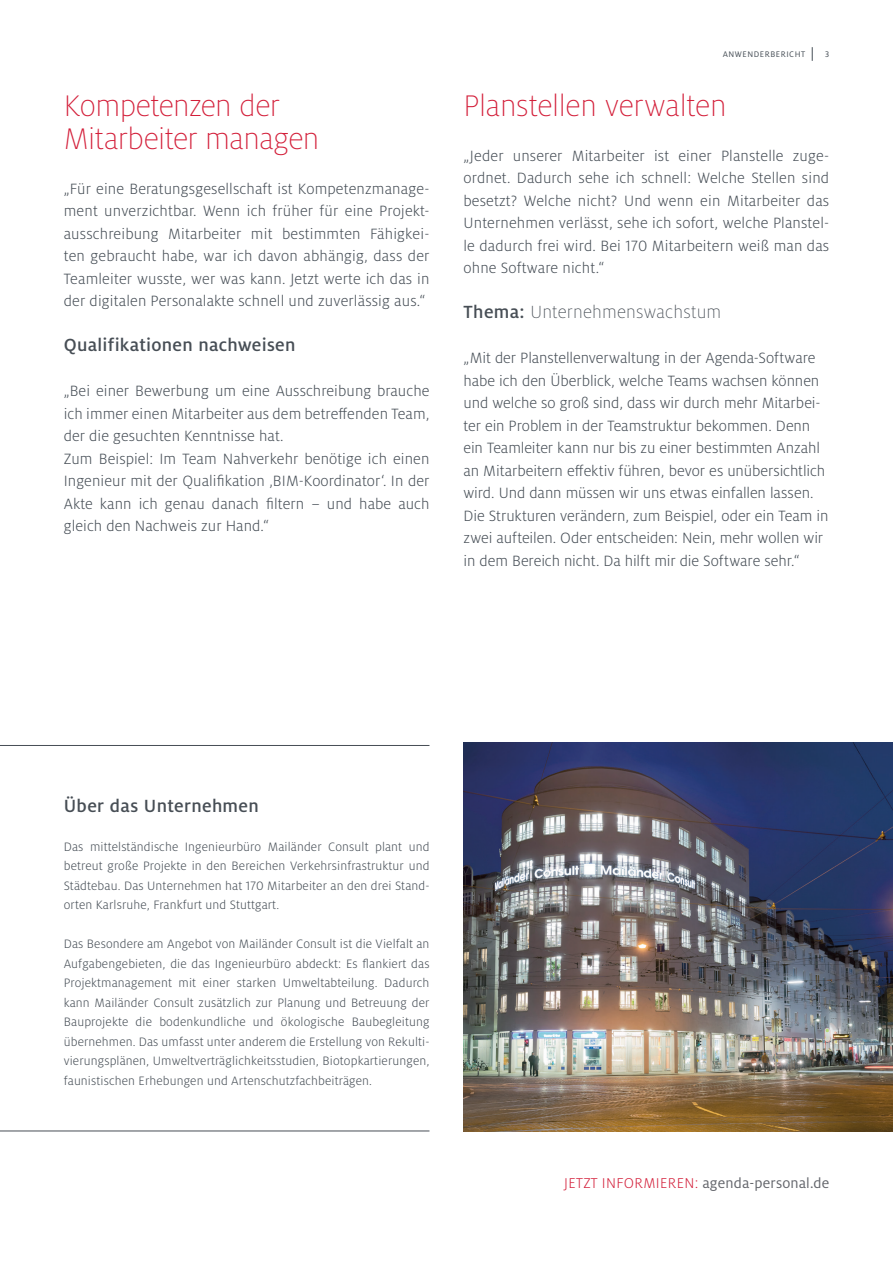
<style>
.page{position:relative;width:893px;height:1263px;background:#fff}
.page>*{position:absolute;margin:0;border:0;box-sizing:border-box;transform-origin:0 0}
.t1{font:300 expanded 33px/33px "Milo OT";letter-spacing:-.015em;color:#d31e39}
.t2{font:500 19.5px "Milo OT";letter-spacing:.015em;color:#474e55}
.t3{font:300 expanded 19.5px "Milo OT";letter-spacing:.01em;color:#474e55}
.t4{font:300 16.5px/22.5px "Milo OT";letter-spacing:.005em;color:#464e56;text-align:justify}
.t5{font:15.75px "Milo OT";letter-spacing:.01em;color:#64666c}
.t6{font:300 13.5px/19.5px "Milo OT";letter-spacing:.01em;color:#464e56;text-align:justify}
.t7{font:9px "Milo OT";letter-spacing:.06em;color:#464e56}
.s1{font-weight:500;font-stretch:normal}
.s2{font-weight:300;color:#d31e39}
</style>
<div class="page">
<svg style="left:812px;top:47px;width:1px;height:14px"></svg>
<hr style="left:0;top:745px;width:429px;height:1px;background:#474e55">
<hr style="left:0;top:1131px;width:429px;height:1px;background:#474e55">
<img style="left:463px;top:743px;width:430px;height:388px">
<h1 class="t1" style="left:64px;top:89px;width:257px">Kompetenzen der<br>Mitarbeiter managen</h1>
<p class="t4" style="left:64px;top:177px;width:367px">„Für eine Beratungsgesellschaft ist Kompetenzmanage&shy;ment unverzichtbar. Wenn ich früher für eine Projekt&shy;ausschreibung Mitarbeiter mit bestimmten Fähigkei&shy;ten gebraucht habe, war ich davon abhängig, dass der Teamleiter wusste, wer was kann. Jetzt werte ich das in der digitalen Personalakte schnell und zuverlässig aus.“</p>
<p class="t2" style="left:64px;top:334px;width:233px">Qualifikationen nachweisen</p>
<p class="t4" style="left:64px;top:380px;width:367px;text-align:left">„Bei einer Bewerbung um eine Ausschreibung brauche ich immer einen Mitarbeiter aus dem betreffenden Team, der die gesuchten Kenntnisse hat.<br>Zum Beispiel: Im Team Nahverkehr benötige ich einen Ingenieur mit der Qualifikation ‚BIM-Koordinator‘. In der Akte kann ich genau danach filtern – und habe auch gleich den Nachweis zur Hand.“</p>
<p class="t7" style="left:723px;top:49px;width:84px">ANWENDERBERICHT</p>
<p class="t7" style="left:825px;top:49px;width:5px">3</p>
<h1 class="t1" style="left:463px;top:89px;width:265px">Planstellen verwalten</h1>
<p class="t4" style="left:463px;top:144px;width:367px">„Jeder unserer Mitarbeiter ist einer Planstelle zuge&shy;ordnet. Dadurch sehe ich schnell: Welche Stellen sind besetzt? Welche nicht? Und wenn ein Mitarbeiter das Unternehmen verlässt, sehe ich sofort, welche Planstel&shy;le dadurch frei wird. Bei 170 Mitarbeitern weiß man das ohne Software nicht.“</p>
<p class="t3" style="left:463px;top:301px;width:259px"><span class="s1">Thema:</span> Unternehmenswachstum</p>
<p class="t4" style="left:463px;top:347px;width:366px;text-align:left">„Mit der Planstellenverwaltung in der Agenda-Software habe ich den Überblick, welche Teams wachsen können und welche so groß sind, dass wir durch mehr Mitarbei&shy;ter ein Problem in der Teamstruktur bekommen. Denn ein Teamleiter kann nur bis zu einer bestimmten Anzahl an Mitarbeitern effektiv führen, bevor es unübersichtlich wird. Und dann müssen wir uns etwas einfallen lassen.<br>Die Strukturen verändern, zum Beispiel, oder ein Team in zwei aufteilen. Oder entscheiden: Nein, mehr wollen wir in dem Bereich nicht. Da hilft mir die Software sehr.“</p>
<p class="t2" style="left:64px;top:795px;width:197px">Über das Unternehmen</p>
<p class="t6" style="left:64px;top:837px;width:367px">Das mittelständische Ingenieurbüro Mailänder Consult plant und betreut große Projekte in den Bereichen Verkehrsinfrastruktur und Städtebau. Das Unternehmen hat 170 Mitarbeiter an den drei Stand&shy;orten Karlsruhe, Frankfurt und Stuttgart.</p>
<p class="t6" style="left:64px;top:935px;width:367px">Das Besondere am Angebot von Mailänder Consult ist die Vielfalt an Aufgabengebieten, die das Ingenieurbüro abdeckt: Es flankiert das Projektmanagement mit einer starken Umweltabteilung. Dadurch kann Mailänder Consult zusätzlich zur Planung und Betreuung der Bauprojekte die bodenkundliche und ökologische Baubegleitung übernehmen. Das umfasst unter anderem die Erstellung von Rekulti&shy;vierungsplänen, Umweltverträglichkeitsstudien, Biotopkartierungen, faunistischen Erhebungen und Artenschutzfachbeiträgen.</p>
<p class="t5" style="left:564px;top:1175px;width:266px"><span class="s2">JETZT INFORMIEREN:</span> agenda-personal.de</p>
</div>
